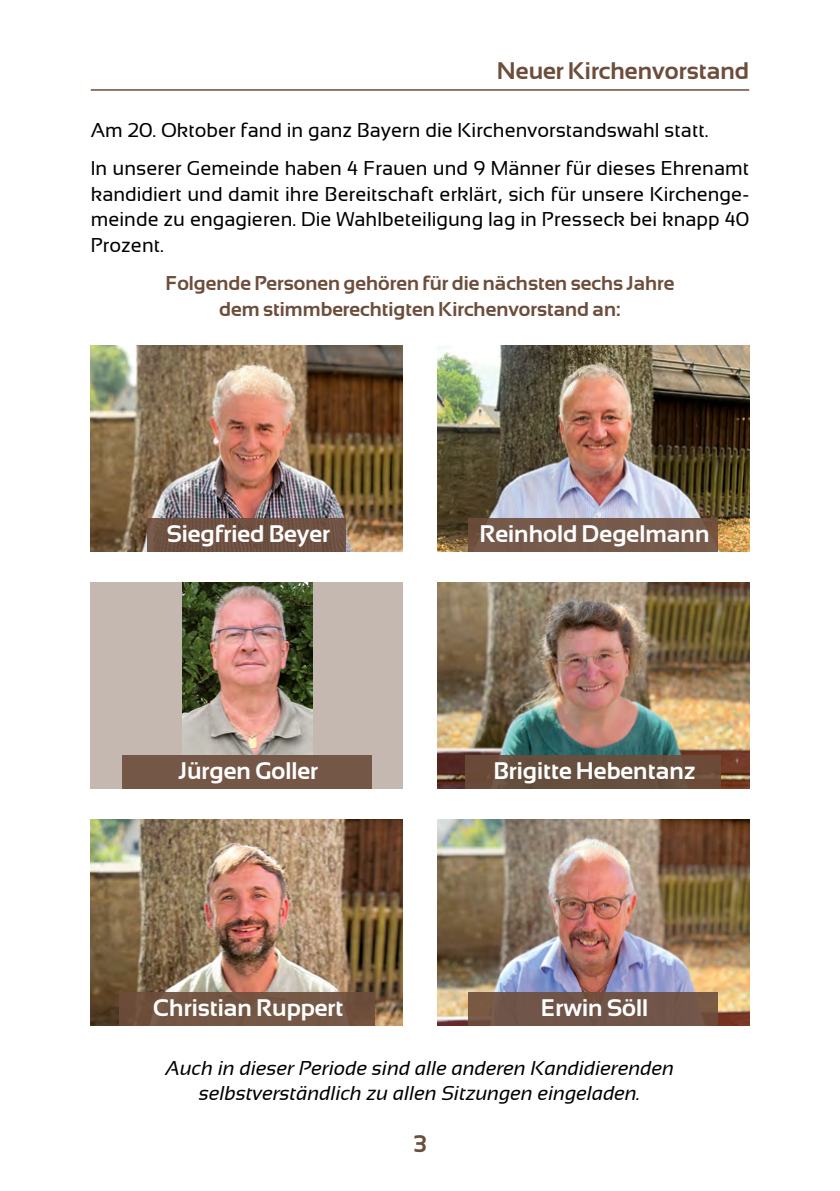
<style>
.page{position:relative;width:840px;height:1191px;background:#fff}
.page>*{position:absolute;margin:0;border:0;box-sizing:border-box;transform-origin:0 0}
.Grundtext_fett{font:700 24px "Sansation";color:#fff}
.Grundtext_fett-2{font:700 24px "Sansation";color:#6d4d3b}
.Grundtext_fett-3{font:20px/25.6px "Sansation";color:#000;text-align:justify}
.Grundtext_fett-4{font:italic 20px "Sansation";color:#000}
.Grundtext_fett-5{font:700 20px "Sansation";color:#6d4d3b}
</style>
<div class="page">
<hr style="left:91px;top:89px;width:657px;height:2px;background:#6d4d3b">
<div style="left:91px;top:582px;width:312px;height:207px;background:#c5b8b1"></div>
<img style="left:183px;top:582px;width:129px;height:172px">
<div style="left:122px;top:755px;width:249px;height:34px;background:#755747"></div>
<img style="left:437px;top:582px;width:311px;height:207px">
<div style="left:465px;top:755px;width:255px;height:34px;background:#664f3e"></div>
<img style="left:437px;top:345px;width:311px;height:207px">
<svg style="left:468px;top:518px;width:249px;height:34px;background:#75594a"></svg>
<img style="left:91px;top:345px;width:312px;height:207px">
<div style="left:147px;top:518px;width:199px;height:34px;background:#6e5142"></div>
<img style="left:437px;top:819px;width:311px;height:207px">
<div style="left:468px;top:992px;width:249px;height:34px;background:#71554a"></div>
<img style="left:91px;top:819px;width:312px;height:207px">
<div style="left:119px;top:992px;width:255px;height:34px;background:#745644"></div>
<p class="Grundtext_fett-2" style="left:496px;top:58px;width:253px">Neuer Kirchenvorstand</p>
<p class="Grundtext_fett-3" style="left:91px;top:118px;width:618px">Am 20. Oktober fand in ganz Bayern die Kirchenvorstandswahl statt.</p>
<p class="Grundtext_fett-3" style="left:91px;top:156px;width:659px">In unserer Gemeinde haben 4 Frauen und 9 Männer für dieses Ehrenamt kandidiert und damit ihre Bereitschaft erklärt, sich für unsere Kirchenge&shy;meinde zu engagieren. Die Wahlbeteiligung lag in Presseck bei knapp 40<br>Prozent.</p>
<p class="Grundtext_fett-5" style="left:165px;top:272px;width:510px">Folgende Personen gehören für die nächsten sechs Jahre</p>
<p class="Grundtext_fett-5" style="left:219px;top:298px;width:402px">dem stimmberechtigten Kirchenvorstand an:</p>
<p class="Grundtext_fett" style="left:166px;top:521px;width:165px">Siegfried Beyer</p>
<p class="Grundtext_fett" style="left:479px;top:521px;width:231px">Reinhold Degelmann</p>
<p class="Grundtext_fett" style="left:178px;top:757px;width:141px">Jürgen Goller</p>
<p class="Grundtext_fett" style="left:493px;top:757px;width:203px">Brigitte Hebentanz</p>
<p class="Grundtext_fett" style="left:153px;top:994px;width:192px">Christian Ruppert</p>
<p class="Grundtext_fett" style="left:540px;top:994px;width:109px">Erwin Söll</p>
<p class="Grundtext_fett-4" style="left:166px;top:1056px;width:509px">Auch in dieser Periode sind alle anderen Kandidierenden</p>
<p class="Grundtext_fett-4" style="left:199px;top:1082px;width:442px">selbstverständlich zu allen Sitzungen eingeladen.</p>
<p class="Grundtext_fett-2" style="left:413px;top:1130px;width:15px">3</p>
</div>
